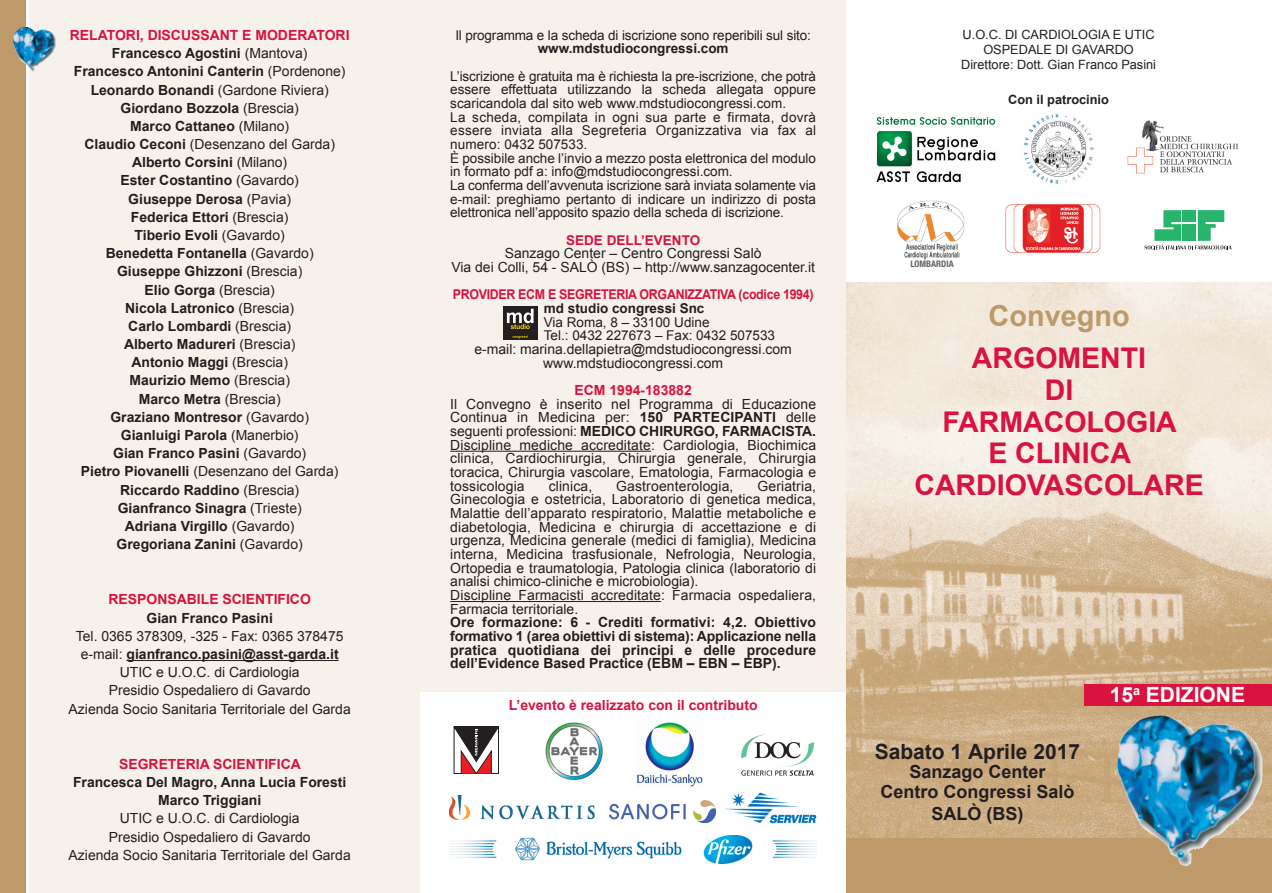
<style>
.page{position:relative;width:1272px;height:893px;background:#fff}
.page>*{position:absolute;margin:0;border:0;box-sizing:border-box;transform-origin:0 0}
.t1{font:700 28.8px "Arial";color:#be996a}
.t2{font:700 28.5px/31.5px "Arial";color:#d9123f;text-align:center}
.t3{font:700 21px "Arial";color:#231f20}
.t4{font:700 21px "Arial";color:#fff}
.t5{font:700 18px/19.5px "Arial";color:#231f20;text-align:center}
.t6{font:13.95px/13.6px "Arial";color:#231f20;text-align:center}
.t7{font:700 13.95px/18.1px "Arial";color:#231f20;text-align:center}
.t8{font:700 13.95px "Arial";color:#d9123f}
.t9{font:13.5px/13.6px "Arial";color:#231f20}
.t10{font:700 13.5px "Arial";letter-spacing:-.025em;color:#d9123f;scale:.92 1}
.t11{font:700 13.5px "Arial";color:#231f20}
.t12{font:700 13.5px "Arial";color:#d9123f}
.t13{font:12.75px/15px "Arial";color:#231f20;text-align:center}
.t14{font:700 12.75px "Arial";color:#231f20}
.t15{font:700 condensed 9px "Helvetica Neue LT Std";color:#636366}
.s1{color:#d9123f}
.s2{font-weight:400}
.s3{font-weight:700}
</style>
<div class="page">
<img style="left:845px;top:282px;width:426px;height:555px">
<div style="left:29px;top:0;width:816px;height:893px;background:#f6f1ea"></div>
<div style="left:0;top:0;width:26px;height:893px;background:#be996a"></div>
<img style="left:13px;top:27px;width:43px;height:45px">
<div style="left:846px;top:837px;width:425px;height:56px;background:#be996a"></div>
<img style="left:1116px;top:715px;width:146px;height:151px">
<img style="left:897px;top:200px;width:68px;height:60px">
<svg style="left:1127px;top:120px;width:111px;height:54px"></svg>
<div style="left:420px;top:692px;width:425px;height:201px;background:#fff"></div>
<img style="left:449px;top:796px;width:146px;height:24px">
<img style="left:609px;top:800px;width:106px;height:23px">
<img style="left:450px;top:836px;width:366px;height:28px">
<img style="left:725px;top:792px;width:92px;height:31px">
<hr style="left:126px;top:660px;width:212px;height:1px;background:#231f20">
<img style="left:1024px;top:113px;width:70px;height:71px">
<img style="left:876px;top:116px;width:120px;height:66px">
<img style="left:545px;top:723px;width:58px;height:57px">
<img style="left:741px;top:734px;width:74px;height:42px">
<svg style="left:454px;top:726px;width:44px;height:48px"></svg>
<img style="left:637px;top:722px;width:66px;height:65px">
<hr style="left:450px;top:451px;width:201px;height:1px;background:#231f20">
<hr style="left:450px;top:601px;width:211px;height:1px;background:#231f20">
<div style="left:503px;top:306px;width:34px;height:34px;background:#231f20"></div>
<svg style="left:507px;top:309px;width:26px;height:20px"></svg>
<svg style="left:512px;top:335px;width:16px;height:3px"></svg>
<div style="left:1084px;top:684px;width:186px;height:21px;background:#d9123f"></div>
<img style="left:1005px;top:204px;width:96px;height:49px">
<svg style="left:1144px;top:210px;width:87px;height:39px"></svg>
<p class="t7" style="left:70px;top:26px;width:281px"><span class="s1">RELATORI, DISCUSSANT E MODERATORI<br></span>Francesco Agostini <span class="s2">(Mantova)<br></span>Francesco Antonini Canterin <span class="s2">(Pordenone)<br></span>Leonardo Bonandi <span class="s2">(Gardone Riviera)<br></span>Giordano Bozzola <span class="s2">(Brescia)<br></span>Marco Cattaneo <span class="s2">(Milano)<br></span>Claudio Ceconi <span class="s2">(Desenzano del Garda)<br></span>Alberto Corsini <span class="s2">(Milano)<br></span>Ester Costantino <span class="s2">(Gavardo)<br></span>Giuseppe Derosa <span class="s2">(Pavia)<br></span>Federica Ettori <span class="s2">(Brescia)<br></span>Tiberio Evoli <span class="s2">(Gavardo)<br></span>Benedetta Fontanella <span class="s2">(Gavardo)<br></span>Giuseppe Ghizzoni <span class="s2">(Brescia)<br></span>Elio Gorga <span class="s2">(Brescia)<br></span>Nicola Latronico <span class="s2">(Brescia)<br></span>Carlo Lombardi <span class="s2">(Brescia)<br></span>Alberto Madureri <span class="s2">(Brescia)<br></span>Antonio Maggi <span class="s2">(Brescia)<br></span>Maurizio Memo <span class="s2">(Brescia)<br></span>Marco Metra <span class="s2">(Brescia)<br></span>Graziano Montresor <span class="s2">(Gavardo)<br></span>Gianluigi Parola <span class="s2">(Manerbio)<br></span>Gian Franco Pasini <span class="s2">(Gavardo)<br></span>Pietro Piovanelli <span class="s2">(Desenzano del Garda)<br></span>Riccardo Raddino <span class="s2">(Brescia)<br></span>Gianfranco Sinagra <span class="s2">(Trieste)<br></span>Adriana Virgillo <span class="s2">(Gavardo)<br></span>Gregoriana Zanini <span class="s2">(Gavardo)</span></p>
<p class="t8" style="left:108px;top:592px;width:204px">RESPONSABILE SCIENTIFICO</p>
<p class="t7" style="left:146px;top:608px;width:128px">Gian Franco Pasini</p>
<p class="t6" style="left:69px;top:627px;width:284px;line-height:18.1px">Tel. 0365 378309, -325 - Fax: 0365 378475 e-mail: <span class="s3">gianfranco.pasini@asst-garda.it </span>UTIC e U.O.C. di Cardiologia<br>Presidio Ospedaliero di Gavardo<br>Azienda Socio Sanitaria Territoriale del Garda</p>
<p class="t8" style="left:119px;top:756px;width:183px">SEGRETERIA SCIENTIFICA</p>
<p class="t7" style="left:73px;top:773px;width:275px">Francesca Del Magro, Anna Lucia Foresti<br>Marco Triggiani</p>
<p class="t6" style="left:69px;top:809px;width:284px;line-height:18.1px">UTIC e U.O.C. di Cardiologia<br>Presidio Ospedaliero di Gavardo<br>Azienda Socio Sanitaria Territoriale del Garda</p>
<p class="t9" style="left:455px;top:28px;width:357px">Il programma e la scheda di iscrizione sono reperibili sul sito:</p>
<p class="t11" style="left:537px;top:41px;width:192px">www.mdstudiocongressi.com</p>
<p class="t9" style="left:450px;top:69px;width:367px">L’iscrizione è gratuita ma è richiesta la pre-iscrizione, che potrà essere effettuata utilizzando la scheda allegata oppure scaricandola dal sito web www.mdstudiocongressi.com.<br>La scheda, compilata in ogni sua parte e firmata, dovrà essere inviata alla Segreteria Organizzativa via fax al numero: 0432 507533.<br>È possibile anche l’invio a mezzo posta elettronica del modulo in formato pdf a: info@mdstudiocongressi.com.<br>La conferma dell’avvenuta iscrizione sarà inviata solamente via e-mail: preghiamo pertanto di indicare un indirizzo di posta elettronica nell’apposito spazio della scheda di iscrizione.</p>
<p class="t12" style="left:566px;top:232px;width:136px">SEDE DELL’EVENTO</p>
<p class="t6" style="left:451px;top:247px;width:365px">Sanzago Center – Centro Congressi Salò<br>Via dei Colli, 54 - SALÒ (BS) – http://www.sanzagocenter.it</p>
<p class="t10" style="left:452px;top:287px;width:394px">PROVIDER ECM E SEGRETERIA ORGANIZZATIVA (codice 1994)</p>
<p class="t11" style="left:544px;top:301px;width:162px">md studio congressi Snc</p>
<p class="t9" style="left:544px;top:315px;width:233px">Via Roma, 8 – 33100 Udine<br>Tel.: 0432 227673 – Fax: 0432 507533</p>
<p class="t6" style="left:474px;top:342px;width:319px">e-mail: marina.dellapietra@mdstudiocongressi.com www.mdstudiocongressi.com</p>
<p class="t8" style="left:574px;top:382px;width:119px">ECM 1994-183882</p>
<p class="t6" style="left:450px;top:397px;width:367px;text-align:justify">Il Convegno è inserito nel Programma di Educazione Continua in Medicina per: <span class="s3">150 PARTECIPANTI</span> delle seguenti professioni: <span class="s3">MEDICO CHIRURGO, FARMACISTA.<br></span>Discipline mediche accreditate: Cardiologia, Biochimica clinica, Cardiochirurgia, Chirurgia generale, Chirurgia toracica, Chirurgia vascolare, Ematologia, Farmacologia e tossicologia</p>
<p class="t6" style="left:450px;top:479px;width:367px;text-align:left;text-indent:307px">Geriatria, Ginecologia e ostetricia, Laboratorio di genetica medica, Malattie dell’apparato respiratorio, Malattie metaboliche e diabetologia, Medicina e chirurgia di accettazione e di urgenza, Medicina generale (medici di famiglia), Medicina interna, Medicina trasfusionale, Nefrologia, Neurologia, Ortopedia e traumatologia, Patologia clinica (laboratorio di analisi chimico-cliniche e microbiologia).<br>Discipline Farmacisti accreditate: Farmacia ospedaliera, Farmacia territoriale.</p>
<p class="t7" style="left:450px;top:615px;width:367px;line-height:13.6px;text-align:justify">Ore formazione: 6 - Crediti formativi: 4,2. Obiettivo formativo 1 (area obiettivi di sistema): Applicazione nella pratica quotidiana dei principi e delle procedure dell’Evidence Based Practice (EBM – EBN – EBP).</p>
<p class="t6" style="left:548px;top:479px;width:45px">clinica,</p>
<p class="t6" style="left:616px;top:479px;width:119px">Gastroenterologia,</p>
<p class="t8" style="left:508px;top:697px;width:250px">L’evento è realizzato con il contributo</p>
<p class="t13" style="left:961px;top:27px;width:196px">U.O.C. DI CARDIOLOGIA E UTIC<br>OSPEDALE DI GAVARDO<br>Direttore: Dott. Gian Franco Pasini</p>
<p class="t14" style="left:1008px;top:92px;width:102px">Con il patrocinio</p>
<p class="t15" style="left:910px;top:260px;width:45px">LOMBARDIA</p>
<h1 class="t1" style="left:988px;top:300px;width:142px">Convegno</h1>
<h2 class="t2" style="left:914px;top:343px;width:291px">ARGOMENTI<br>DI<br>FARMACOLOGIA<br>E CLINICA<br>CARDIOVASCOLARE</h2>
<h3 class="t3" style="left:874px;top:739px;width:207px">Sabato 1 Aprile 2017</h3>
<p class="t5" style="left:880px;top:762px;width:196px">Sanzago Center<br>Centro Congressi Salò</p>
<p class="t5" style="left:931px;top:804px;width:93px">SALÒ (BS)</p>
<h3 class="t4" style="left:1109px;top:682px;width:137px">15<sup>a</sup> EDIZIONE</h3>
</div>
